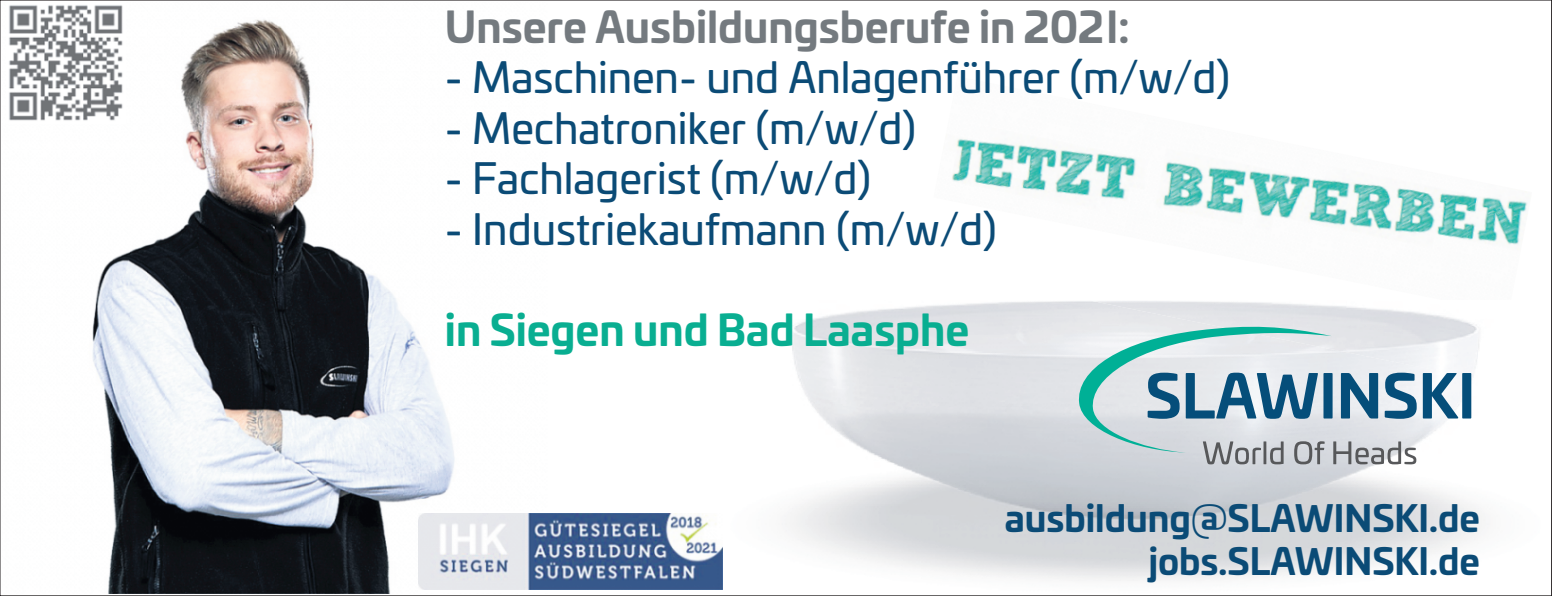
<style>
.page{position:relative;width:1552px;height:596px;background:#fff}
.page>*{position:absolute;margin:0;border:0;box-sizing:border-box;transform-origin:0 0}
.t1{font:42px "Univia Pro";color:#0b4b76}
.t2{font:700 42px "Univia Pro";color:#747a7f}
.t3{font:700 42px "Univia Pro";color:#09ae91}
.t4{font:700 36px/43.2px "Univia Pro";color:#0b4b76;text-align:right}
</style>
<div class="page">
<img style="left:92px;top:19px;width:363px;height:574px">
<div style="left:418px;top:510px;width:305px;height:82px;background:linear-gradient(to right,#fff,#fff)"></div>
<img style="left:418px;top:513px;width:305px;height:76px">
<img style="left:952px;top:138px;width:576px;height:107px">
<svg style="left:1075px;top:324px;width:396px;height:140px;background:#b6cbd3"></svg>
<hr style="left:6px;top:123px;width:119px;height:1px;background:#fff">
<img style="left:9px;top:5px;width:116px;height:118px">
<p class="t2" style="left:445px;top:-6px;width:686px">Unsere Ausbildungsberufe in 202l:</p>
<p class="t1" style="left:445px;top:46px;width:787px">- Maschinen- und Anlagenführer (m/w/d)</p>
<p class="t1" style="left:445px;top:97px;width:473px">- Mechatroniker (m/w/d)</p>
<p class="t1" style="left:445px;top:147px;width:428px">- Fachlagerist (m/w/d)</p>
<p class="t1" style="left:445px;top:197px;width:553px">- Industriekaufmann (m/w/d)</p>
<p class="t3" style="left:445px;top:296px;width:526px">in Siegen und Bad Laasphe</p>
<p class="t4" style="left:1005px;top:494px;width:477px">ausbildung@SLAWINSKI.de jobs.SLAWINSKI.de</p>
</div>
